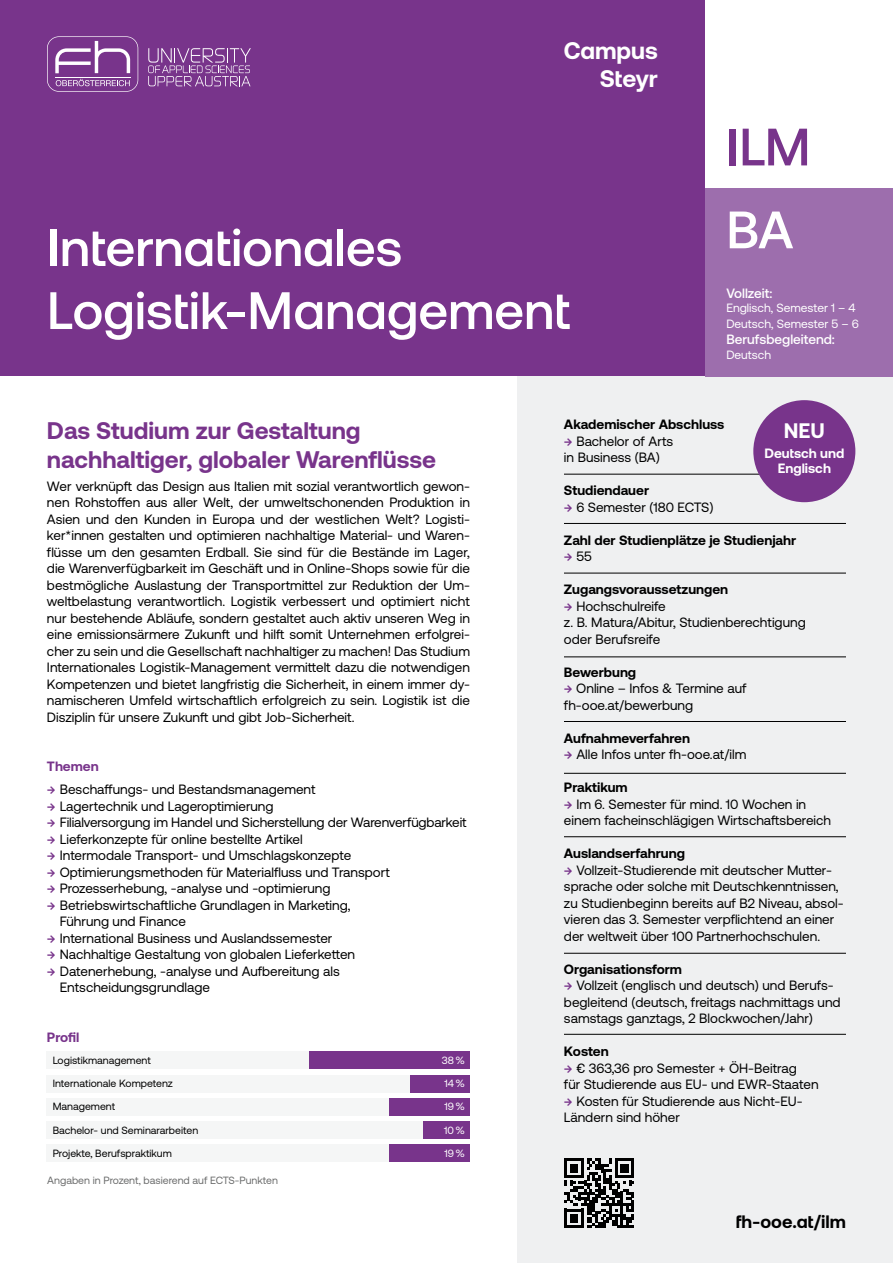
<style>
.page{position:relative;width:893px;height:1263px;background:#fff}
.page>*{position:absolute;margin:0;border:0;box-sizing:border-box;transform-origin:0 0}
.t1{font:500 52.5px/63px "Aeonik";color:#fff}
.t2{font:500 52.5px "Aeonik";color:#78348b}
.t3{font:700 24px/28.8px "Aeonik";color:#78348b}
.t4{font:700 24px/28.8px "Aeonik";color:#fff;text-align:right}
.t5{font:700 21px "Aeonik";color:#fff}
.t6{font:700 18px "Aeonik";letter-spacing:.005em;color:#000}
.t7{font:13.5px/16.5px "Aeonik";color:#000}
.t8{font:700 13.5px "Aeonik";color:#000}
.t9{font:500 13.5px "Aeonik";color:#fff}
.t10{font:700 13.5px/15px "Aeonik";color:#fff;text-align:center}
.t11{font:700 13.5px "Aeonik";color:#78348b}
.t12{font:12px/16.2px "Aeonik";color:#fff}
.t13{font:10.5px "Aeonik";color:#000}
.t14{font:10.5px "Aeonik";color:#6c6d6d}
.t15{font:10.5px "Aeonik";color:#fff}
.s1{font-weight:500;color:#78348b}
</style>
<div class="page">
<div style="left:517px;top:376px;width:376px;height:887px;background:#eff0f1"></div>
<div style="left:0;top:0;width:705px;height:376px;background:#78348b"></div>
<div style="left:705px;top:188px;width:188px;height:188px;background:#9d6ead"></div>
<svg style="left:148px;top:48px;width:103px;height:38px"></svg>
<svg style="left:47px;top:36px;width:91px;height:56px"></svg>
<hr style="left:55px;top:77px;width:75px;height:1px;background:#fff">
<hr style="left:564px;top:474px;width:282px;height:1px;background:#000">
<hr style="left:564px;top:523px;width:282px;height:1px;background:#000">
<hr style="left:564px;top:573px;width:282px;height:1px;background:#000">
<hr style="left:564px;top:657px;width:282px;height:1px;background:#000">
<hr style="left:564px;top:721px;width:282px;height:1px;background:#000">
<hr style="left:564px;top:773px;width:282px;height:1px;background:#000">
<hr style="left:564px;top:836px;width:282px;height:1px;background:#000">
<hr style="left:564px;top:953px;width:282px;height:1px;background:#000">
<hr style="left:564px;top:1034px;width:282px;height:1px;background:#000">
<div style="left:47px;top:1051px;width:423px;height:18px;background:#f5f6f6"></div>
<div style="left:47px;top:1075px;width:423px;height:17px;background:#f5f6f6"></div>
<div style="left:47px;top:1098px;width:423px;height:18px;background:#f5f6f6"></div>
<div style="left:47px;top:1121px;width:423px;height:18px;background:#f5f6f6"></div>
<div style="left:47px;top:1144px;width:423px;height:18px;background:#f5f6f6"></div>
<div style="left:309px;top:1051px;width:161px;height:18px;background:#78348b"></div>
<div style="left:411px;top:1075px;width:59px;height:17px;background:#78348b"></div>
<div style="left:390px;top:1098px;width:80px;height:18px;background:#78348b"></div>
<div style="left:390px;top:1144px;width:80px;height:18px;background:#78348b"></div>
<div style="left:423px;top:1121px;width:47px;height:18px;background:#78348b"></div>
<svg style="left:564px;top:1158px;width:70px;height:70px"></svg>
<div style="left:753px;top:400px;width:102px;height:102px;background:#78348b;border-radius:50%"></div>
<h2 class="t4" style="left:564px;top:36px;width:96px">Campus<br>Steyr</h2>
<h1 class="t1" style="left:47px;top:216px;width:525px">Internationales<br>Logistik-Management</h1>
<h1 class="t2" style="left:726px;top:118px;width:86px">ILM</h1>
<h1 class="t1" style="left:726px;top:198px;width:69px">BA</h1>
<p class="t9" style="left:726px;top:285px;width:48px">Vollzeit:</p>
<p class="t12" style="left:726px;top:300px;width:134px">Englisch, Semester 1 – 4<br>Deutsch, Semester 5 – 6</p>
<p class="t9" style="left:726px;top:332px;width:110px">Berufsbegleitend:</p>
<p class="t12" style="left:726px;top:346px;width:46px">Deutsch</p>
<h2 class="t3" style="left:47px;top:416px;width:390px">Das Studium zur Gestaltung nachhaltiger, globaler Warenflüsse</h2>
<p class="t7" style="left:47px;top:478px;width:425px;text-align:justify">Wer verknüpft das Design aus Italien mit sozial verantwortlich gewon&shy;nen Rohstoffen aus aller Welt, der umweltschonenden Produktion in Asien und den Kunden in Europa und der westlichen Welt? Logisti&shy;ker*innen gestalten und optimieren nachhaltige Material- und Waren&shy;flüsse um den gesamten Erdball. Sie sind für die Bestände im Lager, die Warenverfügbarkeit im Geschäft und in Online-Shops sowie für die bestmögliche Auslastung der Transportmittel zur Reduktion der Um&shy;weltbelastung verantwortlich. Logistik verbessert und optimiert nicht nur bestehende Abläufe, sondern gestaltet auch aktiv unseren Weg in eine emissionsärmere Zukunft und hilft somit Unternehmen erfolgrei&shy;cher zu sein und die Gesellschaft nachhaltiger zu machen! Das Studium Internationales Logistik-Management vermittelt dazu die notwendigen Kompetenzen und bietet langfristig die Sicherheit, in einem immer dy&shy;namischeren Umfeld wirtschaftlich erfolgreich zu sein. Logistik ist die Disziplin für unsere Zukunft und gibt Job-Sicherheit.</p>
<p class="t11" style="left:47px;top:759px;width:53px">Themen</p>
<p class="t7" style="left:47px;top:781px;width:270px"><span class="s1">→</span> Beschaffungs- und Bestandsmanagement</p>
<p class="t7" style="left:47px;top:798px;width:228px"><span class="s1">→</span> Lagertechnik und Lageroptimierung</p>
<p class="t7" style="left:47px;top:814px;width:421px"><span class="s1">→</span> Filialversorgung im Handel und Sicherstellung der Warenverfügbarkeit</p>
<p class="t7" style="left:47px;top:831px;width:257px"><span class="s1">→</span> Lieferkonzepte für online bestellte Artikel</p>
<p class="t7" style="left:47px;top:847px;width:306px"><span class="s1">→</span> Intermodale Transport- und Umschlagskonzepte</p>
<p class="t7" style="left:47px;top:864px;width:344px"><span class="s1">→</span> Optimierungsmethoden für Materialfluss und Transport</p>
<p class="t7" style="left:47px;top:880px;width:285px"><span class="s1">→</span> Prozesserhebung, -analyse und -optimierung</p>
<p class="t7" style="left:60px;top:896px;width:292px;text-indent:-13px"><span class="s1">→</span> Betriebswirtschaftliche Grundlagen in Marketing,<br>Führung und Finance</p>
<p class="t7" style="left:47px;top:929px;width:287px"><span class="s1">→</span> International Business und Auslandssemester</p>
<p class="t7" style="left:47px;top:946px;width:310px"><span class="s1">→</span> Nachhaltige Gestaltung von globalen Lieferketten</p>
<p class="t7" style="left:60px;top:962px;width:281px;text-indent:-13px"><span class="s1">→</span> Datenerhebung, -analyse und Aufbereitung als<br>Entscheidungsgrundlage</p>
<p class="t11" style="left:47px;top:1029px;width:34px">Profil</p>
<p class="t13" style="left:53px;top:1054px;width:100px">Logistikmanagement</p>
<p class="t15" style="left:442px;top:1054px;width:24px">38%</p>
<p class="t13" style="left:53px;top:1078px;width:122px">Internationale Kompetenz</p>
<p class="t15" style="left:444px;top:1078px;width:22px">14%</p>
<p class="t13" style="left:53px;top:1101px;width:64px">Management</p>
<p class="t15" style="left:444px;top:1101px;width:22px">19%</p>
<p class="t13" style="left:53px;top:1124px;width:147px">Bachelor- und Seminararbeiten</p>
<p class="t15" style="left:444px;top:1124px;width:22px">10%</p>
<p class="t13" style="left:53px;top:1147px;width:121px">Projekte, Berufspraktikum</p>
<p class="t15" style="left:444px;top:1147px;width:22px">19%</p>
<p class="t14" style="left:47px;top:1174px;width:232px">Angaben in Prozent, basierend auf ECTS-Punkten</p>
<p class="t8" style="left:564px;top:417px;width:162px">Akademischer Abschluss</p>
<p class="t7" style="left:564px;top:433px;width:111px"><span class="s1">→</span> Bachelor of Arts in Business (BA)</p>
<p class="t8" style="left:564px;top:483px;width:87px">Studiendauer</p>
<p class="t7" style="left:564px;top:499px;width:151px"><span class="s1">→</span> 6 Semester (180 ECTS)</p>
<p class="t8" style="left:564px;top:532px;width:234px">Zahl der Studienplätze je Studienjahr</p>
<p class="t7" style="left:564px;top:548px;width:29px"><span class="s1">→</span> 55</p>
<p class="t8" style="left:564px;top:582px;width:166px">Zugangsvoraussetzungen</p>
<p class="t7" style="left:564px;top:598px;width:243px"><span class="s1">→</span> Hochschulreife<br>z. B. Matura/Abitur, Studienberechtigung oder Berufsreife</p>
<p class="t8" style="left:564px;top:664px;width:74px">Bewerbung</p>
<p class="t7" style="left:564px;top:680px;width:184px"><span class="s1">→</span> Online – Infos &amp; Termine auf fh-ooe.at/bewerbung</p>
<p class="t8" style="left:564px;top:730px;width:128px">Aufnahmeverfahren</p>
<p class="t7" style="left:564px;top:746px;width:184px"><span class="s1">→</span> Alle Infos unter fh-ooe.at/ilm</p>
<p class="t8" style="left:564px;top:780px;width:65px">Praktikum</p>
<p class="t7" style="left:564px;top:796px;width:269px"><span class="s1">→</span> Im 6. Semester für mind. 10 Wochen in einem facheinschlägigen Wirtschaftsbereich</p>
<p class="t8" style="left:564px;top:846px;width:122px">Auslandserfahrung</p>
<p class="t7" style="left:564px;top:862px;width:281px"><span class="s1">→</span> Vollzeit-Studierende mit deutscher Mutter&shy;sprache oder solche mit Deutschkenntnissen, zu Studienbeginn bereits auf B2 Niveau, absol&shy;vieren das 3. Semester verpflichtend an einer der weltweit über 100 Partnerhochschulen.</p>
<p class="t8" style="left:564px;top:961px;width:120px">Organisationsform</p>
<p class="t7" style="left:564px;top:977px;width:278px"><span class="s1">→</span> Vollzeit (englisch und deutsch) und Berufs&shy;begleitend (deutsch, freitags nachmittags und samstags ganztags, 2 Blockwochen/Jahr)</p>
<p class="t8" style="left:564px;top:1044px;width:46px">Kosten</p>
<p class="t7" style="left:564px;top:1060px;width:256px"><span class="s1">→</span> € 363,36 pro Semester + ÖH-Beitrag<br>für Studierende aus EU- und EWR-Staaten</p>
<p class="t7" style="left:564px;top:1093px;width:240px"><span class="s1">→</span> Kosten für Studierende aus Nicht-EU-<br>Ländern sind höher</p>
<h3 class="t5" style="left:784px;top:419px;width:43px">NEU</h3>
<p class="t10" style="left:764px;top:445px;width:81px">Deutsch und<br>Englisch</p>
<h3 class="t6" style="left:736px;top:1212px;width:112px">fh-ooe.at/ilm</h3>
</div>
